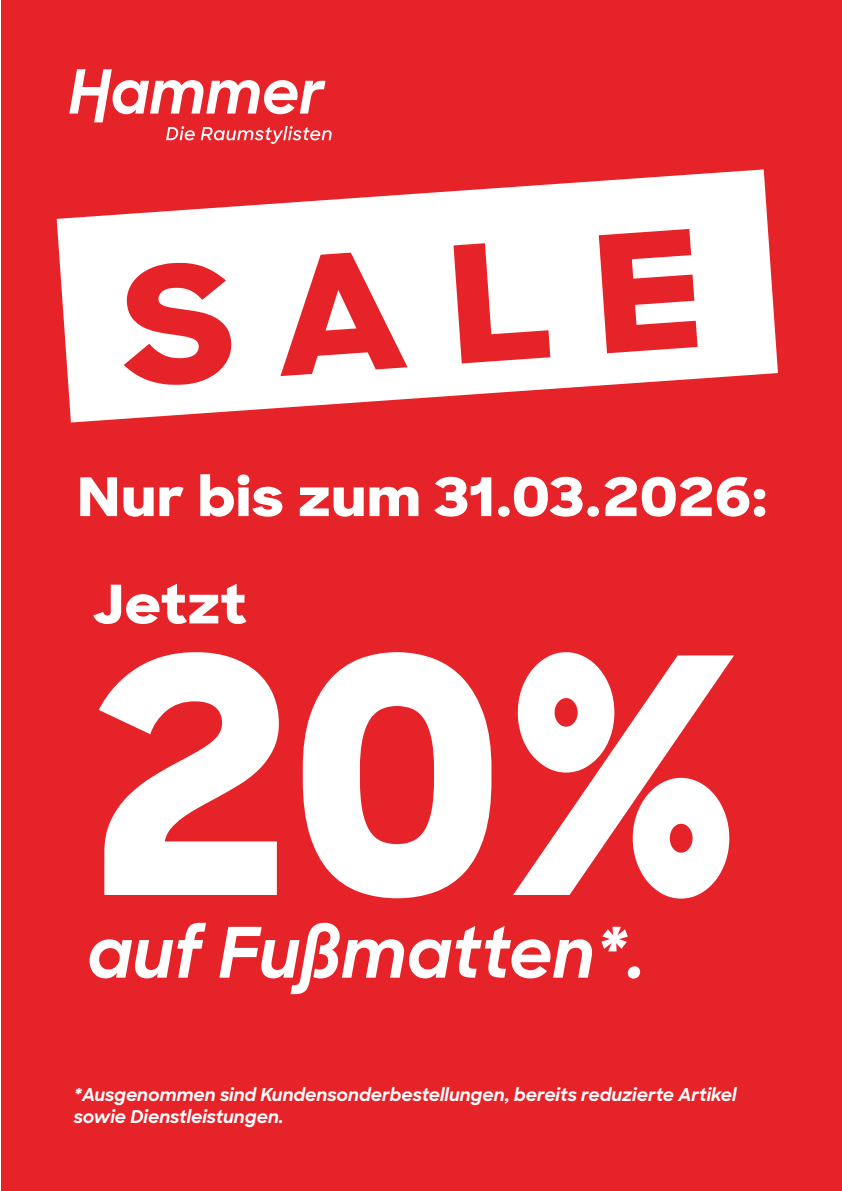
<style>
.page{position:relative;width:842px;height:1191px;background:#fff}
.page>*{position:absolute;margin:0;border:0;box-sizing:border-box;transform-origin:0 0}
.t1{font:800 328px "Sharp Sans";color:#fff}
.t2{font:800 162px "Sharp Sans";color:#e52329;scale:1.11 1}
.t3{font:italic 700 69.6px "Sharp Sans";color:#fff}
.t4{font:800 53.1px "Sharp Sans";letter-spacing:-.005em;color:#fff;scale:1.11 1}
.t5{font:italic 700 18px/21.6px "Sharp Sans";color:#fff}
</style>
<div class="page">
<div style="left:0;top:0;width:841px;height:1190px;background:#e52329"></div>
<svg style="left:69px;top:70px;width:263px;height:73px"></svg>
<svg style="left:57px;top:169px;width:721px;height:253px;fill:#fff"></svg>
<h2 class="t2" style="left:113px;top:207px;width:525px;rotate:-4deg">SALE</h2>
<h3 class="t4" style="left:77px;top:457px;width:624px">Nur bis zum 31.03.2026:</h3>
<h3 class="t4" style="left:92px;top:564px;width:141px">Jetzt</h3>
<h1 class="t1" style="left:87px;top:530px;width:655px">20%</h1>
<h3 class="t3" style="left:87px;top:900px;width:560px">auf Fußmatten*.</h3>
<p class="t5" style="left:74px;top:1083px;width:664px">*Ausgenommen sind Kundensonderbestellungen, bereits reduzierte Artikel sowie Dienstleistungen.</p>
</div>
